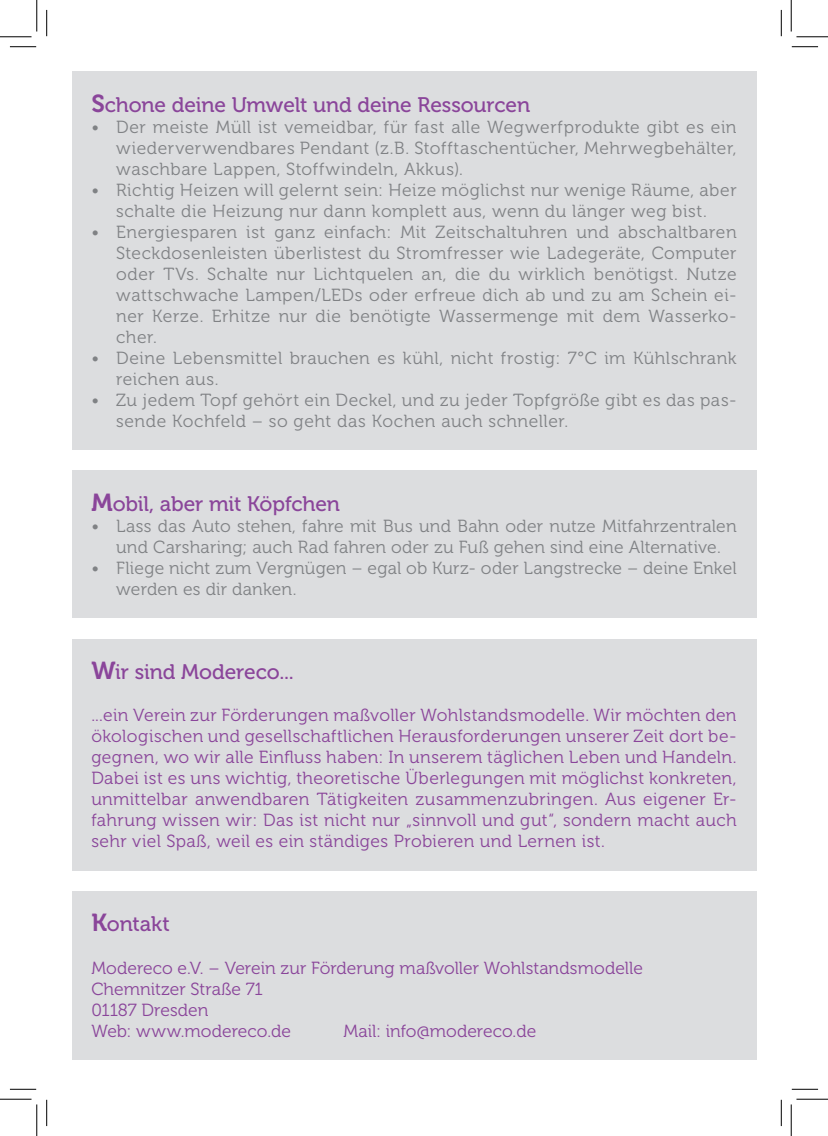
<style>
.page{position:relative;width:828px;height:1136px;background:#fff}
.page>*{position:absolute;margin:0;border:0;box-sizing:border-box;transform-origin:0 0}
.Absatzformat_1{font:21px "Museo 500";letter-spacing:-.005em;color:#8a459a}
.Absatzformat_1_Kopie{font:17.5px/21px "Museo 300";letter-spacing:.03em;color:#808285;text-align:justify}
.Absatzformat_1-2{font:17.5px/21px "Museo 300";letter-spacing:.005em;color:#8a459a;text-align:justify}
.Absatzformat_1_Kopie-2{font:17.5px/21px "Museo 300";letter-spacing:.01em;color:#808285;text-align:center}
.s1{font-family:"Museo 700";font-size:24.5px}
</style>
<div class="page">
<div style="left:71px;top:71px;width:685px;height:378px;background:#dcdddf"></div>
<div style="left:71px;top:470px;width:685px;height:147px;background:#dcdddf"></div>
<div style="left:71px;top:638px;width:685px;height:231px;background:#dcdddf"></div>
<div style="left:71px;top:890px;width:685px;height:168px;background:#dcdddf"></div>
<svg style="left:10px;top:46px;width:26px;height:1px"></svg>
<svg style="left:791px;top:46px;width:27px;height:1px"></svg>
<svg style="left:10px;top:1088px;width:26px;height:1px"></svg>
<svg style="left:792px;top:1088px;width:26px;height:1px"></svg>
<svg style="left:46px;top:10px;width:1px;height:26px"></svg>
<svg style="left:46px;top:1099px;width:1px;height:26px"></svg>
<svg style="left:781px;top:10px;width:1px;height:26px"></svg>
<svg style="left:781px;top:1099px;width:1px;height:26px"></svg>
<hr style="left:0;top:36px;width:32px;height:1px;background:#000">
<hr style="left:796px;top:36px;width:32px;height:1px;background:#000">
<hr style="left:0;top:1098px;width:32px;height:1px;background:#000">
<hr style="left:796px;top:1098px;width:32px;height:1px;background:#000">
<hr style="left:36px;top:0;width:1px;height:31px;background:#000">
<hr style="left:36px;top:1104px;width:1px;height:31px;background:#000">
<hr style="left:790px;top:0;width:1px;height:31px;background:#000">
<hr style="left:790px;top:1104px;width:1px;height:31px;background:#000">
<p class="Absatzformat_1" style="left:91px;top:93px;width:440px"><span class="s1">S</span>chone deine Umwelt und deine Ressourcen</p>
<p class="Absatzformat_1_Kopie" style="left:116px;top:117px;width:622px;text-indent:-25px">• Der meiste Müll ist vemeidbar, für fast alle Wegwerfprodukte gibt es ein wiederverwendbares Pendant (z.B. Stofftaschentücher, Mehrwegbehälter, waschbare Lappen, Stoffwindeln, Akkus).</p>
<p class="Absatzformat_1_Kopie" style="left:91px;top:180px;width:646px;text-align:center">• Richtig Heizen will gelernt sein: Heize möglichst nur wenige Räume, aber schalte die Heizung nur dann komplett aus, wenn du länger weg bist.</p>
<p class="Absatzformat_1_Kopie" style="left:116px;top:222px;width:622px;text-indent:-25px">• Energiesparen ist ganz einfach: Mit Zeitschaltuhren und abschaltbaren Steckdosenleisten überlistest du Stromfresser wie Ladegeräte, Computer oder TVs. Schalte nur Lichtquelen an, die du wirklich benötigst. Nutze wattschwache Lampen/LEDs oder erfreue dich ab und zu am Schein ei&shy;ner Kerze. Erhitze nur die benötigte Wassermenge mit dem Wasserko&shy;cher.</p>
<p class="Absatzformat_1_Kopie" style="left:116px;top:348px;width:622px;text-indent:-25px">• Deine Lebensmittel brauchen es kühl, nicht frostig: 7°C im Kühlschrank reichen aus.</p>
<p class="Absatzformat_1_Kopie" style="left:116px;top:390px;width:622px;text-indent:-25px">• Zu jedem Topf gehört ein Deckel, und zu jeder Topfgröße gibt es das pas&shy;sende Kochfeld – so geht das Kochen auch schneller.</p>
<p class="Absatzformat_1" style="left:91px;top:492px;width:250px"><span class="s1">M</span>obil, aber mit Köpfchen</p>
<p class="Absatzformat_1_Kopie-2" style="left:91px;top:516px;width:646px">• Lass das Auto stehen, fahre mit Bus und Bahn oder nutze Mitfahrzentralen und Carsharing; auch Rad fahren oder zu Fuß gehen sind eine Alternative.</p>
<p class="Absatzformat_1_Kopie-2" style="left:116px;top:558px;width:622px;text-align:left;text-indent:-25px">• Fliege nicht zum Vergnügen – egal ob Kurz- oder Langstrecke – deine Enkel werden es dir danken.</p>
<p class="Absatzformat_1" style="left:91px;top:660px;width:204px"><span class="s1">W</span>ir sind Modereco...</p>
<p class="Absatzformat_1-2" style="left:91px;top:705px;width:646px">...ein Verein zur Förderungen maßvoller Wohlstandsmodelle. Wir möchten den ökologischen und gesellschaftlichen Herausforderungen unserer Zeit dort be&shy;gegnen, wo wir alle Einfluss haben: In unserem täglichen Leben und Handeln.<br>Dabei ist es uns wichtig, theoretische Überlegungen mit möglichst konkreten, unmittelbar anwendbaren Tätigkeiten zusammenzubringen. Aus eigener Er&shy;fahrung wissen wir: Das ist nicht nur „sinnvoll und gut“, sondern macht auch sehr viel Spaß, weil es ein ständiges Probieren und Lernen ist.</p>
<p class="Absatzformat_1" style="left:91px;top:912px;width:80px"><span class="s1">K</span>ontakt</p>
<p class="Absatzformat_1-2" style="left:91px;top:957px;width:553px">Modereco e.V. – Verein zur Förderung maßvoller Wohlstandsmodelle</p>
<p class="Absatzformat_1-2" style="left:91px;top:978px;width:173px">Chemnitzer Straße 71</p>
<p class="Absatzformat_1-2" style="left:91px;top:999px;width:119px">01187 Dresden</p>
<p class="Absatzformat_1-2" style="left:91px;top:1020px;width:201px">Web: www.modereco.de</p>
<p class="Absatzformat_1-2" style="left:343px;top:1020px;width:194px">Mail: info@modereco.de</p>
</div>
